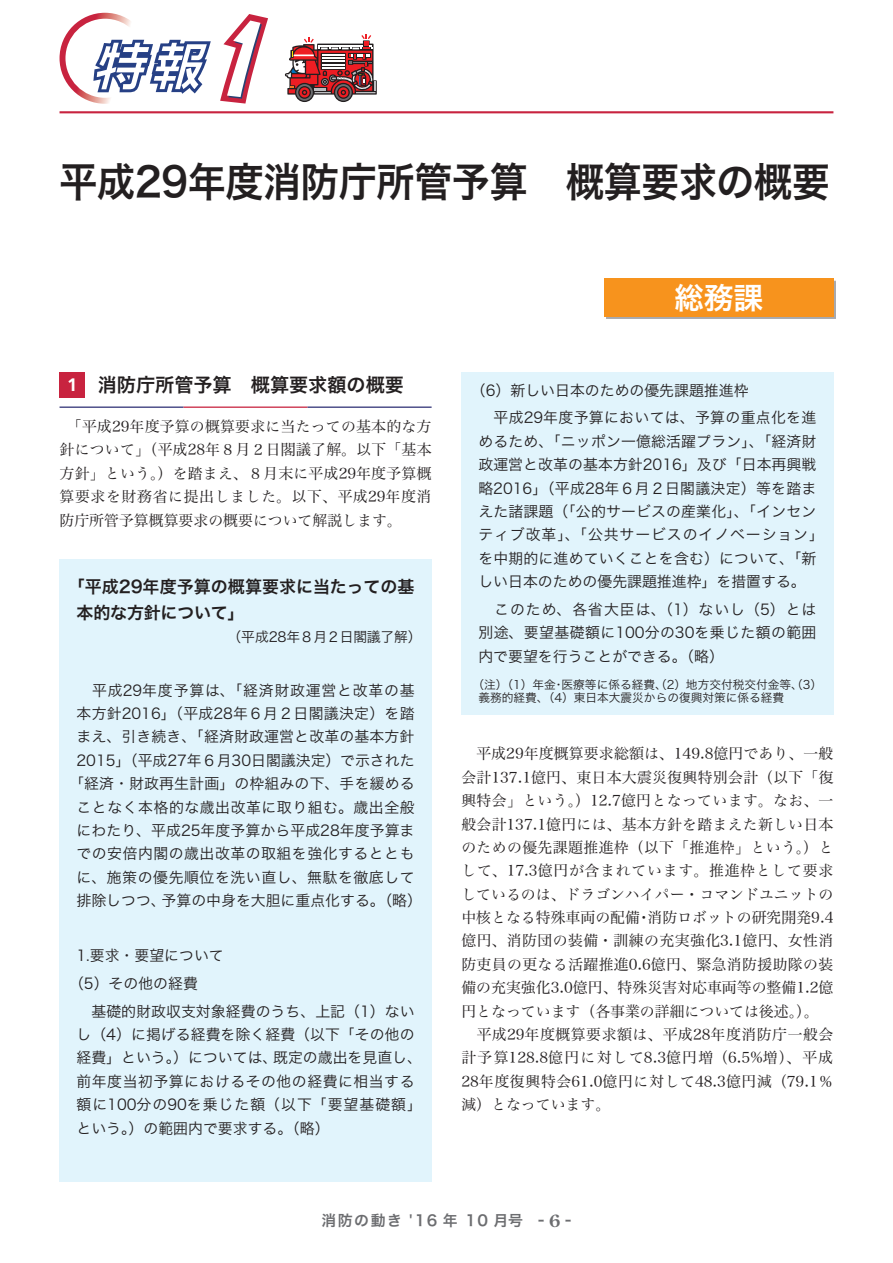
<style>
.page{position:relative;width:893px;height:1263px;background:#fff}
.page>*{position:absolute;margin:0;border:0;box-sizing:border-box;transform-origin:0 0}
.t1{font:40.35px "Hira Kaku Pro N W6";letter-spacing:-.015em;color:#231f20;scale:.95 1}
.t2{font:29.7px "Hira Kaku Pro N W6";color:#fff}
.t3{font:19.2px "Hira Kaku Pro N W6";color:#231f20}
.t4{font:16.95px/25.5px "Hira Kaku Pro W6";letter-spacing:-.005em;color:#231f20}
.t5{font:14.85px/23.4px "Hira Kaku Pro W3";letter-spacing:.01em;color:#231f20}
.t6{font:14.85px/23.4px "Hira Min Pro N W3";letter-spacing:.01em;color:#231f20;text-align:justify}
.t7{font:14.85px "Hira Kaku Pro W6";letter-spacing:.1em;color:#6c6d70}
.t8{font:13.8px "Hira Kaku Pro W3";letter-spacing:-.015em;color:#231f20}
.t9{font:11.7px/13.8px "Hira Kaku Pro W3";color:#231f20}
.s1{font-family:"Frutiger LT Std";font-weight:700;font-size:18px;color:#fff}
.s2{font-family:"Century Old Style Std";font-weight:700;font-size:16.95px}
</style>
<div class="page">
<div style="left:606px;top:281px;width:230px;height:38px;background:#a8a9ad"></div>
<div style="left:604px;top:279px;width:229px;height:38px;background:#f7931d"></div>
<hr style="left:60px;top:406px;width:124px;height:2px;background:#303276">
<hr style="left:184px;top:406px;width:124px;height:2px;background:#c8233f">
<hr style="left:308px;top:406px;width:124px;height:2px;background:#303276">
<div style="left:60px;top:372px;width:25px;height:26px;background:#c8233f"></div>
<div style="left:60px;top:559px;width:372px;height:623px;background:#e1f4fc"></div>
<div style="left:461px;top:372px;width:372px;height:342px;background:#e1f4fc"></div>
<svg style="left:285px;top:34px;width:92px;height:68px"></svg>
<hr style="left:60px;top:111px;width:773px;height:2px;background:#c8233f">
<svg style="left:60px;top:13px;width:208px;height:91px"></svg>
<h1 class="t1" style="left:59px;top:145px;width:813px">平成29年度消防庁所管予算　概算要求の概要</h1>
<p class="t3" style="left:67px;top:368px;width:338px"><span class="s1">1</span> 消防庁所管予算　概算要求額の概要</p>
<p class="t6" style="left:60px;top:413px;width:374px">　「平成29年度予算の概算要求に当たっての基本的な方針について」（平成28年８月２日閣議了解。以下「基本方針」という。）を踏まえ、８月末に平成29年度予算概算要求を財務省に提出しました。以下、平成29年度消防庁所管予算概算要求の概要について解説します。</p>
<p class="t4" style="left:76px;top:573px;width:340px;text-indent:-9px">「平成29年度予算の概算要求に当たっての基本的な方針について」</p>
<p class="t8" style="left:228px;top:625px;width:196px">（平成28年８月２日閣議了解）</p>
<p class="t5" style="left:69px;top:677px;width:354px;text-align:center">　平成29年度予算は、「経済財政運営と改革の基本方針2016」（平成28年６月２日閣議決定）を踏まえ、引き続き、「経済財政運営と改革の基本方針<br>2015」（平成27年６月30日閣議決定）で示された「経済・財政再生計画」の枠組みの下、手を緩めることなく本格的な歳出改革に取り組む。歳出全般にわたり、平成25年度予算から平成28年度予算までの安倍内閣の歳出改革の取組を強化するとともに、施策の優先順位を洗い直し、無駄を徹底して排除しつつ、予算の中身を大胆に重点化する。（略）</p>
<p class="t5" style="left:77px;top:943px;width:149px">1.要求・要望について</p>
<p class="t5" style="left:69px;top:971px;width:130px">（5）その他の経費</p>
<p class="t5" style="left:77px;top:998px;width:339px">　基礎的財政収支対象経費のうち、上記（1）ない</p>
<p class="t5" style="left:77px;top:1022px;width:347px">し（4）に掲げる経費を除く経費（以下「その他の経費」という。）については、既定の歳出を見直し、前年度当初予算におけるその他の経費に相当する額に100分の90を乗じた額（以下「要望基礎額」という。）の範囲内で要求する。（略）</p>
<h2 class="t2" style="left:674px;top:271px;width:91px">総務課</h2>
<p class="t5" style="left:478px;top:375px;width:339px;line-height:27.6px;text-indent:-7px">（6）新しい日本のための優先課題推進枠<br>　平成29年度予算においては、予算の重点化を進</p>
<p class="t5" style="left:478px;top:428px;width:347px">めるため、「ニッポン一億総活躍プラン」、「経済財政運営と改革の基本方針2016」及び「日本再興戦略2016」（平成28年６月２日閣議決定）等を踏まえた諸課題（「公的サービスの産業化」、「インセンティブ改革」、「公共サービスのイノベーション」を中期的に進めていくことを含む）について、「新しい日本のための優先課題推進枠」を措置する。</p>
<p class="t5" style="left:478px;top:596px;width:340px;text-align:justify">　このため、各省大臣は、（1）ないし（5）とは別途、要望基礎額に100分の30を乗じた額の範囲内で要望を行うことができる。（略）</p>
<p class="t9" style="left:478px;top:676px;width:345px;text-indent:-6px">（注）（1）年金・医療等に係る経費、（2）地方交付税交付金等、（3）義務的経費、（4）東日本大震災からの復興対策に係る経費</p>
<p class="t6" style="left:461px;top:741px;width:374px;text-align:left">　平成29年度概算要求総額は、149.8億円であり、一般会計137.1億円、東日本大震災復興特別会計（以下「復興特会」という。）12.7億円となっています。なお、一般会計137.1億円には、基本方針を踏まえた新しい日本のための優先課題推進枠（以下「推進枠」という。）として、17.3億円が含まれています。推進枠として要求しているのは、ドラゴンハイパー・コマンドユニットの中核となる特殊車両の配備・消防ロボットの研究開発9.4億円、消防団の装備・訓練の充実強化3.1億円、女性消防吏員の更なる活躍推進0.6億円、緊急消防援助隊の装備の充実強化3.0億円、特殊災害対応車両等の整備1.2億円となっています（各事業の詳細については後述。）。　平成29年度概算要求額は、平成28年度消防庁一般会計予算128.8億円に対して8.3億円増（6.5%増）、平成<br>28年度復興特会61.0億円に対して48.3億円減（79.1％減）となっています。</p>
<p class="t7" style="left:322px;top:1207px;width:251px">消防の動き '16 年 10 月号 - <span class="s2">6</span> -</p>
</div>
